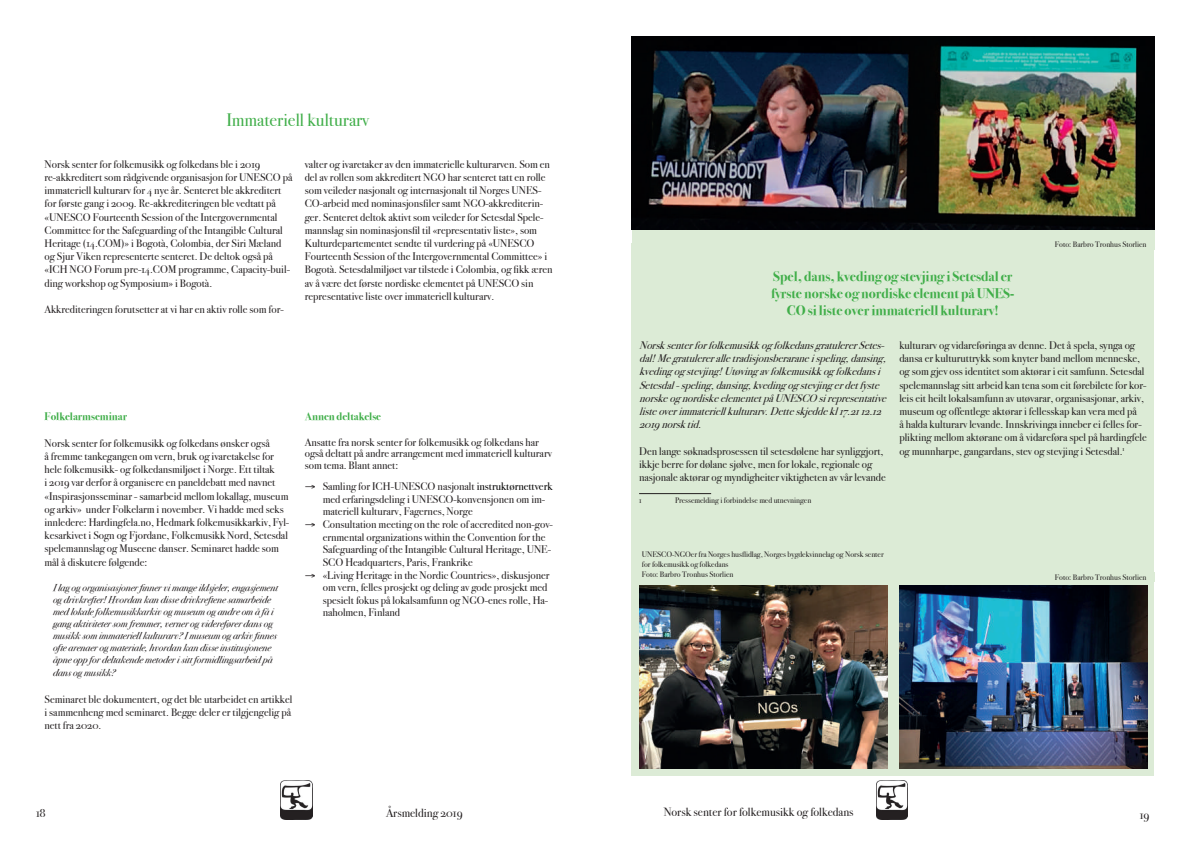
<style>
.page{position:relative;width:1191px;height:842px;background:#fff}
.page>*{position:absolute;margin:0;border:0;box-sizing:border-box;transform-origin:0 0}
.t1{font:18px "Bodoni Svty Two OSITCTT";color:#40ae49}
.t2{font:700 14px/16.8px "Bodoni Svty Two OSITCTT";color:#40ae49;text-align:center}
.t3{font:12px "Bodoni Svty Two OSITCTT";color:#231f20}
.t4{font:11px/13.2px "Bodoni Svty Two OSITCTT";color:#231f20}
.t5{font:italic 11px/13.2px "Bodoni Svty Two OSITCTT";color:#231f20}
.t6{font:700 11px "Bodoni Svty Two OSITCTT";color:#40ae49}
.t7{font:italic 10px/12px "Bodoni Svty Two OSITCTT";color:#231f20}
.t8{font:8px/9.6px "Bodoni Svty Two OSITCTT";color:#231f20}
.s1{color:#000001}
</style>
<div class="page">
<div style="left:631px;top:243px;width:523px;height:532px;background:#dcebd6"></div>
<div style="left:893px;top:572px;width:262px;height:9px;background:#dcebd6"></div>
<img style="left:899px;top:586px;width:248px;height:182px">
<img style="left:876px;top:780px;width:31px;height:39px">
<img style="left:281px;top:780px;width:31px;height:39px">
<hr style="left:639px;top:493px;width:72px;height:1px;background:#231f20">
<div style="left:632px;top:230px;width:523px;height:20px;background:#dcebd6"></div>
<img style="left:631px;top:36px;width:523px;height:194px">
<img style="left:639px;top:586px;width:248px;height:182px">
<h1 class="t1" style="left:226px;top:109px;width:144px">Immateriell kulturarv</h1>
<p class="t4" style="left:45px;top:158px;width:249px">Norsk senter for folkemusikk og folkedans ble i 2019 re-akkreditert som rådgivende organisasjon for UNESCO på immateriell kulturarv for 4 nye år. Senteret ble akkreditert for første gang i 2009. Re-akkrediteringen ble vedtatt på «UNESCO Fourteenth Session of the Intergovernmental Committee for the Safeguarding of the Intangible Cultural Heritage (14.COM)» i Bogotà, Colombia, der Siri Mæland og Sjur Viken representerte senteret. De deltok også på «ICH NGO Forum pre-14.COM programme, Capacity-buil&shy;ding workshop og Symposium» i Bogotà.</p>
<p class="t4" style="left:45px;top:303px;width:241px">Akkrediteringen forutsetter at vi har en aktiv rolle som for-</p>
<p class="t4" style="left:305px;top:158px;width:249px">valter og ivaretaker av den immaterielle kulturarven. Som en del av rollen som akkreditert NGO har senteret tatt en rolle som veileder nasjonalt og internasjonalt til Norges UNES-CO-arbeid med nominasjonsfiler samt NGO-akkrediterin&shy;ger. Senteret deltok aktivt som veileder for Setesdal Spele&shy;mannslag sin nominasjonsfil til «representativ liste», som Kulturdepartementet sendte til vurdering på «UNESCO Fourteenth Session of the Intergovernmental Committee» i Bogotà. Setesdalmiljøet var tilstede i Colombia, og fikk æren av å være det første nordiske elementet på UNESCO sin representative liste over immateriell kulturarv.</p>
<p class="t6" style="left:45px;top:410px;width:84px">Folkelarmseminar</p>
<p class="t4" style="left:45px;top:437px;width:246px">Norsk senter for folkemusikk og folkedans ønsker også<br>å fremme tankegangen om vern, bruk og ivaretakelse for hele folkemusikk- og folkedansmiljøet i Norge. Ett tiltak<br>i 2019 var derfor å organisere en paneldebatt med navnet «Inspirasjonsseminar - samarbeid mellom lokallag, museum og arkiv» under Folkelarm i november. Vi hadde med seks innledere: Hardingfela.no, Hedmark folkemusikkarkiv, Fyl&shy;kesarkivet i Sogn og Fjordane, Folkemusikk Nord, Setesdal spelemannslag og Museene danser. Seminaret hadde som mål å diskutere følgende:</p>
<p class="t7" style="left:53px;top:582px;width:226px">I lag og organisasjoner finner vi mange ildsjeler, engasjement og drivkrefter! Hvordan kan disse drivkreftene samarbeide med lokale folkemusikkarkiv og museum og andre om å få i gang aktiviteter som fremmer, verner og viderefører dans og musikk som immateriell kulturarv? I museum og arkiv finnes ofte arenaer og materiale, hvordan kan disse institusjonene åpne opp for deltakende metoder i sitt formidlingsarbeid på</p>
<p class="t7" style="left:53px;top:667px;width:64px">dans og musikk?</p>
<p class="t4" style="left:45px;top:692px;width:249px;text-align:justify">Seminaret ble dokumentert, og det ble utarbeidet en artikkel i sammenheng med seminaret. Begge deler er tilgjengelig på nett fra 2020.</p>
<p class="t6" style="left:305px;top:410px;width:78px">Annen deltakelse</p>
<p class="t4" style="left:305px;top:436px;width:249px;line-height:11.9px">Ansatte fra norsk senter for folkemusikk og folkedans har også deltatt på andre arrangement med immateriell kulturarv som tema. Blant annet:</p>
<p class="t4" style="left:323px;top:480px;width:231px;line-height:12.6px;text-indent:-18px">→ Samling for ICH-UNESCO nasjonalt <span class="s1">instruktørnettverk </span>med erfaringsdeling i UNESCO-konvensjonen om im&shy;materiell kulturarv, Fagernes, Norge</p>
<p class="t4" style="left:323px;top:518px;width:232px;line-height:12.7px;text-indent:-18px">→ Consultation meeting on the role of accredited non-gov&shy;ernmental organizations within the Convention for the Safeguarding of the Intangible Cultural Heritage, UNE-SCO Headquarters, Paris, Frankrike</p>
<p class="t4" style="left:323px;top:568px;width:228px;line-height:12.6px;text-indent:-18px">→ «Living Heritage in the Nordic Countries», diskusjoner om vern, felles prosjekt og deling av gode prosjekt med spesielt fokus på lokalsamfunn og NGO-enes rolle, Ha&shy;naholmen, Finland</p>
<p class="t2" style="left:771px;top:268px;width:244px">Spel, dans, kveding og stevjing i Setesdal er fyrste norske og nordiske element på UNES-<br>CO si liste over immateriell kulturarv!</p>
<p class="t8" style="left:1055px;top:239px;width:93px">Foto: Barbro Tronhus Storlien</p>
<p class="t5" style="left:639px;top:339px;width:252px">Norsksenterforfolkemusikkog folkedansgratulererSetes&shy;dal!Megratulereralletradisj onsberaraneisp eling ,dansing , kveding og stevj ing !Utøving avfolkemusikkog folkedansi Setesdal-sp eling,dansing,kveding og stevj ing erdetfy ste norskeog nordiskeelementetp åUNESCO sirepresentative listeoverimmateriellkulturarv.Detteskjeddekl17.2112.12<br>2019norsktid.</p>
<p class="t4" style="left:639px;top:444px;width:248px">Den lange søknadsprosessen til setesdølene har synliggjort, ikkje berre for dølane sjølve, men for lokale, regionale og nasjonale aktørar og myndigheiter viktigheten av vår levande</p>
<p class="t8" style="left:639px;top:496px;width:4px">1</p>
<p class="t8" style="left:675px;top:496px;width:138px">Pressemelding i forbindelse med utnevningen</p>
<p class="t4" style="left:899px;top:339px;width:249px">kulturarv og vidareføringa av denne. Det å spela, synga og dansa er kulturuttrykk som knyter band mellom menneske, og som gjev oss identitet som aktørar i eit samfunn. Setesdal spelemannslag sitt arbeid kan tena som eit førebilete for kor&shy;leis eit heilt lokalsamfunn av utøvarar, organisasjonar, arkiv, museum og offentlege aktørar i fellesskap kan vera med på<br>å halda kulturarv levande. Innskrivinga inneber ei felles for&shy;plikting mellom aktørane om å vidareføra spel på hardingfele og munnharpe, gangardans, stev og stevjing i Setesdal.<sup>1</sup></p>
<p class="t8" style="left:642px;top:550px;width:243px">UNESCO-NGOer fra Norges husflidlag, Norges bygdekvinnelag og Norsk senter for folkemusikk og folkedans<br>Foto: Barbro Tronhus Storlien</p>
<p class="t8" style="left:1055px;top:572px;width:93px">Foto: Barbro Tronhus Storlien</p>
<p class="t3" style="left:36px;top:806px;width:11px">18</p>
<p class="t3" style="left:386px;top:805px;width:78px">Årsmelding 2019</p>
<p class="t3" style="left:663px;top:804px;width:191px">Norsk senter for folkemusikk og folkedans</p>
<p class="t3" style="left:1139px;top:807px;width:11px">19</p>
</div>
